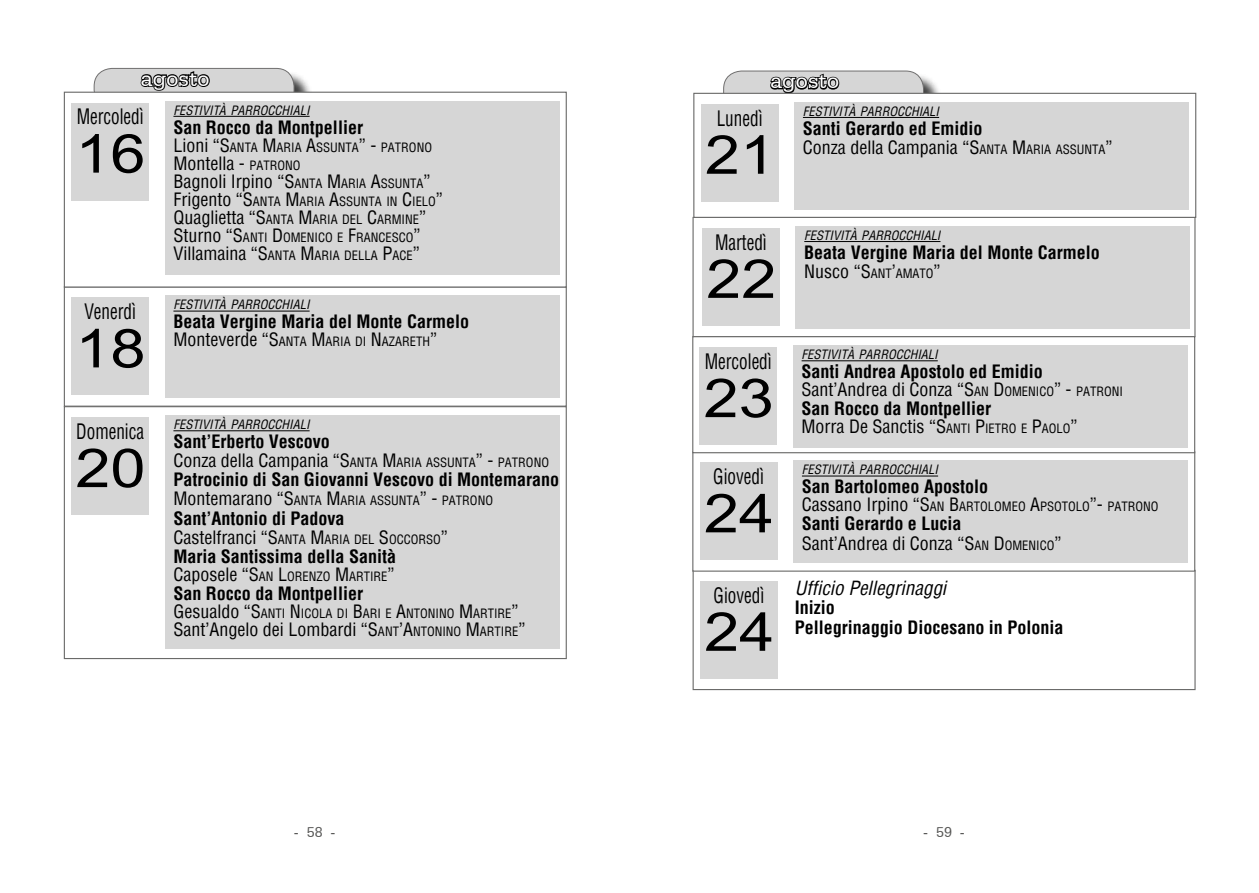
<style>
.page{position:relative;width:1259px;height:893px;background:#fff}
.page>*{position:absolute;margin:0;border:0;box-sizing:border-box;transform-origin:0 0}
.t1{font:53.7px "Arial";color:#000;scale:1.17 1}
.t2{font:22.5px "Serifa BT";color:#fff}
.t3{font:condensed 20.85px "Helvetica";color:#000;scale:.83 1}
.t4{font:italic condensed 19.05px "Helvetica";color:#000}
.t5{font:700 condensed 18px/18.3px "Helvetica";color:#000}
.t6{font:condensed 18px/19px "Helvetica";color:#000}
.t7{font:15px "Serifa BT";color:#575756}
.t8{font:condensed 12.6px/18px "Helvetica";color:#000}
.t9{font:italic condensed 12.6px "Helvetica";color:#000}
.s1{font-size:18px}
.s2{font-style:inherit}
.s3{font-size:12.6px}
.s4{font-weight:400}
.s5{font-weight:400;font-size:12.6px}
.s6{font-weight:700}
</style>
<div class="page">
<div style="left:64px;top:286px;width:503px;height:121px;background:#fff;border:1px solid #6a6a69"></div>
<div style="left:72px;top:298px;width:77px;height:97px;background:#d6d6d6"></div>
<div style="left:165px;top:296px;width:394px;height:102px;background:#d6d6d6"></div>
<hr style="left:173px;top:311px;width:137px;height:1px;background:#000">
<div style="left:96px;top:71px;width:217px;height:56px;background:#000;opacity:.75"></div>
<div style="left:94px;top:68px;width:200px;height:40px;background:#d6d6d6;border-radius:18px"></div>
<svg style="left:139px;top:71px;width:72px;height:21px"></svg>
<div style="left:94px;top:68px;width:200px;height:40px;border:1px solid #706f6f;border-radius:18px"></div>
<div style="left:64px;top:92px;width:503px;height:196px;background:#fff;border:1px solid #6a6a69"></div>
<div style="left:72px;top:103px;width:77px;height:98px;background:#d6d6d6"></div>
<div style="left:165px;top:101px;width:394px;height:173px;background:#d6d6d6"></div>
<hr style="left:173px;top:116px;width:137px;height:1px;background:#000">
<div style="left:64px;top:406px;width:503px;height:253px;background:#fff;border:1px solid #6a6a69"></div>
<div style="left:72px;top:417px;width:77px;height:98px;background:#d6d6d6"></div>
<div style="left:165px;top:415px;width:394px;height:233px;background:#d6d6d6"></div>
<hr style="left:173px;top:430px;width:137px;height:1px;background:#000">
<div style="left:692px;top:570px;width:503px;height:120px;background:#fff;border:1px solid #6a6a69"></div>
<div style="left:700px;top:581px;width:77px;height:98px;background:#d6d6d6"></div>
<div style="left:725px;top:73px;width:217px;height:56px;background:#000;opacity:.75"></div>
<div style="left:723px;top:71px;width:200px;height:39px;background:#d6d6d6;border-radius:18px"></div>
<svg style="left:769px;top:73px;width:71px;height:20px"></svg>
<div style="left:723px;top:71px;width:200px;height:40px;border:1px solid #706f6f;border-radius:18px"></div>
<div style="left:702px;top:228px;width:77px;height:98px;background:#d6d6d6"></div>
<div style="left:693px;top:93px;width:503px;height:125px;background:#fff;border:1px solid #6a6a69"></div>
<div style="left:701px;top:104px;width:77px;height:98px;background:#d6d6d6"></div>
<div style="left:794px;top:102px;width:394px;height:107px;background:#d6d6d6"></div>
<hr style="left:803px;top:117px;width:136px;height:1px;background:#000">
<div style="left:796px;top:226px;width:394px;height:102px;background:#d6d6d6"></div>
<hr style="left:804px;top:241px;width:136px;height:1px;background:#000">
<div style="left:692px;top:451px;width:503px;height:121px;background:#fff;border:1px solid #6a6a69"></div>
<div style="left:700px;top:463px;width:77px;height:97px;background:#d6d6d6"></div>
<div style="left:793px;top:461px;width:394px;height:102px;background:#d6d6d6"></div>
<hr style="left:802px;top:476px;width:136px;height:1px;background:#000">
<div style="left:692px;top:336px;width:503px;height:117px;background:#fff;border:1px solid #6a6a69"></div>
<div style="left:700px;top:347px;width:77px;height:98px;background:#d6d6d6"></div>
<div style="left:793px;top:345px;width:394px;height:103px;background:#d6d6d6"></div>
<hr style="left:801px;top:360px;width:136px;height:1px;background:#000">
<h2 class="t2" style="left:141px;top:65px;width:70px">agosto</h2>
<h3 class="t3" style="left:77px;top:103px;width:82px">Mercoledì</h3>
<h1 class="t1" style="left:75px;top:119px;width:61px">16</h1>
<p class="t9" style="left:173px;top:102px;width:138px">FESTIVITÀ PARROCCHIALI</p>
<h3 class="t5" style="left:173px;top:118px;width:191px">San Rocco da Montpellier</h3>
<p class="t8" style="left:173px;top:138px;width:260px"><span class="s1">Lioni “</span><span class="s1">S</span>ANTA <span class="s1">M</span>ARIA <span class="s1">A</span>SSUNTA<span class="s1">” -</span> PATRONO</p>
<h3 class="t6" style="left:173px;top:153px;width:129px">Montella <span class="s2">-</span> <span class="s3">PATRONO</span></h3>
<p class="t8" style="left:173px;top:174px;width:271px"><span class="s1">Bagnoli Irpino</span> <span class="s1">“S</span>ANTA <span class="s1">M</span>ARIA <span class="s1">A</span>SSUNTA<span class="s1">” </span><span class="s1">Frigento “</span><span class="s1">S</span>ANTA <span class="s1">M</span>ARIA <span class="s1">A</span>SSUNTA IN <span class="s1">C</span>IELO<span class="s1">” </span><span class="s1">Quaglietta “</span><span class="s1">S</span>ANTA <span class="s1">M</span>ARIA DEL <span class="s1">C</span>ARMINE<span class="s1">” </span><span class="s1">Sturno</span> <span class="s1">“S</span>ANTI <span class="s1">D</span>OMENICO E <span class="s1">F</span>RANCESCO<span class="s1">” </span><span class="s1">Villamaina</span> <span class="s1">“S</span>ANTA <span class="s1">M</span>ARIA DELLA <span class="s1">P</span>ACE<span class="s1">”</span></p>
<h3 class="t3" style="left:84px;top:298px;width:64px">Venerdì</h3>
<h1 class="t1" style="left:75px;top:313px;width:61px">18</h1>
<h3 class="t3" style="left:76px;top:418px;width:83px">Domenica</h3>
<h1 class="t1" style="left:75px;top:433px;width:61px">20</h1>
<p class="t9" style="left:173px;top:296px;width:138px">FESTIVITÀ PARROCCHIALI</p>
<h3 class="t5" style="left:173px;top:313px;width:297px">Beata Vergine Maria del Monte Carmelo</h3>
<p class="t8" style="left:173px;top:333px;width:265px"><span class="s1">Monteverde “</span><span class="s1">S</span>ANTA <span class="s1">M</span>ARIA DI <span class="s1">N</span>AZARETH<span class="s1">”</span></p>
<p class="t9" style="left:173px;top:416px;width:138px">FESTIVITÀ PARROCCHIALI</p>
<h3 class="t5" style="left:173px;top:432px;width:158px">Sant’Erberto Vescovo</h3>
<p class="t8" style="left:173px;top:453px;width:377px"><span class="s1">Conza della Campania “</span><span class="s1">S</span>ANTA <span class="s1">M</span>ARIA ASSUNTA<span class="s1">”</span> <span class="s1">-</span> PATRONO</p>
<h3 class="t5" style="left:173px;top:471px;width:387px">Patrocinio di San Giovanni Vescovo di Montemarano</h3>
<p class="t8" style="left:173px;top:492px;width:321px"><span class="s1">Montemarano “</span><span class="s1">S</span>ANTA <span class="s1">M</span>ARIA ASSUNTA<span class="s1">”</span> <span class="s1">-</span> PATRONO</p>
<h3 class="t5" style="left:173px;top:509px;width:173px">Sant’Antonio di Padova</h3>
<p class="t8" style="left:173px;top:530px;width:276px"><span class="s1">Castelfranci</span> <span class="s1">“S</span>ANTA <span class="s1">M</span>ARIA DEL <span class="s1">S</span>OCCORSO<span class="s1">”</span></p>
<h3 class="t5" style="left:173px;top:547px;width:224px">Maria Santissima della Sanità</h3>
<p class="t8" style="left:173px;top:567px;width:223px"><span class="s1">Caposele “</span><span class="s1">S</span>AN <span class="s1">L</span>ORENZO <span class="s1">M</span>ARTIRE<span class="s1">”</span></p>
<h3 class="t5" style="left:173px;top:584px;width:191px">San Rocco da Montpellier</h3>
<p class="t8" style="left:173px;top:604px;width:346px"><span class="s1">Gesualdo “</span><span class="s1">S</span>ANTI <span class="s1">N</span>ICOLA DI <span class="s1">B</span>ARI E <span class="s1">A</span>NTONINO <span class="s1">M</span>ARTIRE<span class="s1">”</span></p>
<h3 class="t6" style="left:173px;top:620px;width:353px">Sant’Angelo dei Lombardi “<span class="s2">S</span><span class="s3">ANT</span><span class="s2">’A</span><span class="s3">NTONINO</span> <span class="s2">M</span><span class="s3">ARTIRE</span><span class="s2">”</span></h3>
<h2 class="t2" style="left:770px;top:68px;width:70px">agosto</h2>
<h3 class="t3" style="left:716px;top:104px;width:57px">Lunedì</h3>
<h1 class="t1" style="left:705px;top:120px;width:61px">21</h1>
<h3 class="t3" style="left:715px;top:229px;width:64px">Martedì</h3>
<h1 class="t1" style="left:706px;top:244px;width:61px">22</h1>
<h3 class="t3" style="left:705px;top:348px;width:82px">Mercoledì</h3>
<h1 class="t1" style="left:703px;top:363px;width:61px">23</h1>
<h3 class="t3" style="left:713px;top:463px;width:62px">Giovedì</h3>
<h1 class="t1" style="left:704px;top:478px;width:61px">24</h1>
<h3 class="t3" style="left:713px;top:581px;width:62px">Giovedì</h3>
<h1 class="t1" style="left:704px;top:597px;width:61px">24</h1>
<p class="t9" style="left:803px;top:103px;width:138px">FESTIVITÀ PARROCCHIALI</p>
<h3 class="t5" style="left:803px;top:119px;width:311px;line-height:19px">Santi Gerardo ed Emidio<br><span class="s4">Conza della Campania “</span><span class="s4">S</span><span class="s5">ANTA</span> <span class="s4">M</span><span class="s5">ARIA ASSUNTA</span><span class="s4">”</span></h3>
<p class="t9" style="left:804px;top:227px;width:138px">FESTIVITÀ PARROCCHIALI</p>
<h3 class="t5" style="left:804px;top:243px;width:297px">Beata Vergine Maria del Monte Carmelo</h3>
<p class="t8" style="left:804px;top:264px;width:138px"><span class="s1">Nusco “</span><span class="s1">S</span>ANT<span class="s1">’</span>AMATO<span class="s1">”</span></p>
<h3 class="t5" style="left:804px;top:243px;width:191px">San Rocco da Montpellier</h3>
<p class="t9" style="left:801px;top:346px;width:138px">FESTIVITÀ PARROCCHIALI</p>
<h3 class="t5" style="left:801px;top:362px;width:323px">Santi Andrea Apostolo ed Emidio <span class="s4">Sant’Andrea di Conza “</span><span class="s4">S</span><span class="s5">AN</span> <span class="s4">D</span><span class="s5">OMENICO</span><span class="s4">” -</span> <span class="s5">PATRONI </span>San Rocco da Montpellier<br><span class="s4">Morra De Sanctis “</span><span class="s4">S</span><span class="s5">ANTI</span> <span class="s4">P</span><span class="s5">IETRO E</span> <span class="s4">P</span><span class="s5">AOLO</span><span class="s4">”</span></h3>
<p class="t9" style="left:802px;top:461px;width:138px">FESTIVITÀ PARROCCHIALI</p>
<h3 class="t5" style="left:802px;top:478px;width:188px">San Bartolomeo Apostolo</h3>
<p class="t8" style="left:802px;top:498px;width:358px"><span class="s1">Cassano Irpino “</span><span class="s1">S</span>AN <span class="s1">B</span>ARTOLOMEO <span class="s1">A</span>PSOTOLO<span class="s1">”-</span> PATRONO</p>
<h3 class="t6" style="left:802px;top:514px;width:261px"><span class="s6">Santi Gerardo e Lucia<br></span>Sant’Andrea di Conza “<span class="s2">S</span><span class="s3">AN</span> <span class="s2">D</span><span class="s3">OMENICO</span><span class="s2">”</span></h3>
<h3 class="t4" style="left:795px;top:576px;width:153px">Ufficio Pellegrinaggi</h3>
<h3 class="t5" style="left:795px;top:598px;width:270px;line-height:19px">Inizio<br>Pellegrinaggio Diocesano in Polonia</h3>
<p class="t7" style="left:294px;top:823px;width:43px">- 58 -</p>
<p class="t7" style="left:923px;top:823px;width:43px">- 59 -</p>
</div>
